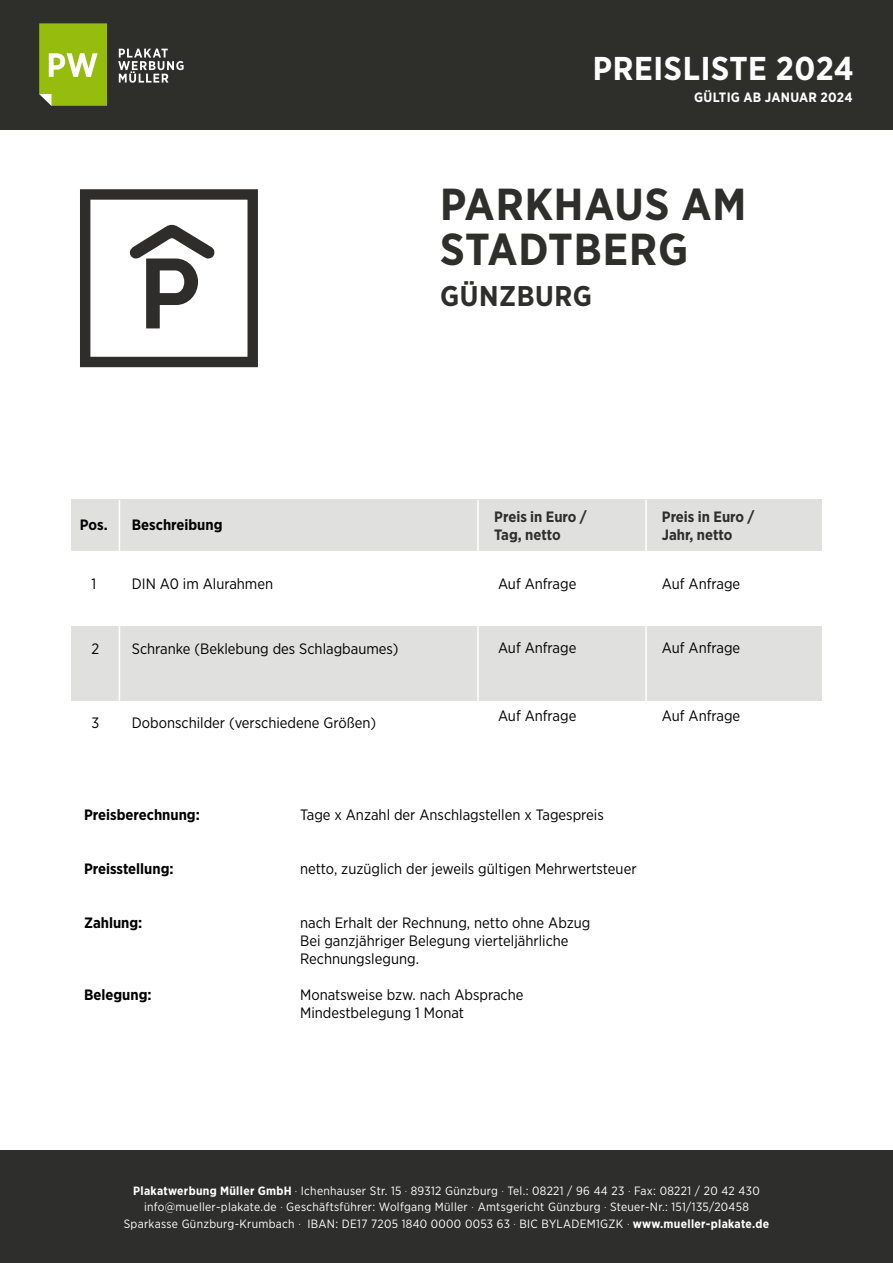
<style>
.page{position:relative;width:893px;height:1263px;background:#fff}
.page>*{position:absolute;margin:0;border:0;box-sizing:border-box;transform-origin:0 0}
.t1{font:700 44.85px/45px "Gotham Narrow";letter-spacing:.02em;color:#2e2e2c}
.t2{font:700 33px "Gotham Narrow";letter-spacing:.02em;color:#fff}
.t3{font:700 29.85px "Gotham Narrow";letter-spacing:.02em;color:#fff}
.t4{font:700 28.5px "Gotham Narrow";letter-spacing:.02em;color:#2e2e2c}
.t5{font:15px/18px "Gotham Narrow";color:#000}
.t6{font:700 15px "Gotham Narrow";color:#000}
.t7{font:700 15px/18px "Gotham Narrow";color:#2e2e2c}
.t8{font:700 15px "Gotham Narrow";color:#020203}
.t9{font:700 13.5px/15.6px "Gotham Narrow";letter-spacing:.02em;color:#fff}
.t10{font:12px/16.5px "Gotham Narrow";letter-spacing:.025em;color:#fff;text-align:center}
.s1{font-weight:700}
.s2{font-weight:300}
</style>
<div class="page">
<div style="left:0;top:0;width:893px;height:129px;background:#2e2e2b"></div>
<svg style="left:118px;top:49px;width:66px;height:34px"></svg>
<svg style="left:39px;top:23px;width:68px;height:83px;background:#a0c12b"></svg>
<div style="left:0;top:1150px;width:893px;height:113px;background:#2e2e2c"></div>
<svg style="left:80px;top:189px;width:178px;height:178px"></svg>
<div style="left:72px;top:499px;width:750px;height:51px;background:#e0e0df"></div>
<div style="left:72px;top:626px;width:750px;height:75px;background:#e0e0df"></div>
<hr style="left:119px;top:500px;width:1px;height:258px;background:#fff">
<hr style="left:477px;top:500px;width:2px;height:256px;background:#fff">
<hr style="left:645px;top:500px;width:2px;height:258px;background:#fff">
<h3 class="t3" style="left:618px;top:38px;width:236px">PREISLISTE 2022</h3>
<h3 class="t3" style="left:834px;top:38px;width:20px">0</h3>
<p class="t9" style="left:845px;top:73px;width:10px">0</p>
<h2 class="t2" style="left:594px;top:48px;width:261px">PREISLISTE 2023</h2>
<h2 class="t2" style="left:834px;top:48px;width:21px">4</h2>
<p class="t9" style="left:844px;top:89px;width:10px">4</p>
<p class="t9" style="left:694px;top:73px;width:160px">GÜLTIG AB JANUAR 2022<br>GÜLTIG AB JANUAR 2023</p>
<h1 class="t1" style="left:440px;top:181px;width:308px">PARKHAUS AM<br>STADTBERG</h1>
<h3 class="t4" style="left:440px;top:277px;width:153px">GÜNZBURG</h3>
<p class="t8" style="left:80px;top:515px;width:29px">Pos.</p>
<p class="t8" style="left:132px;top:515px;width:92px">Beschreibung</p>
<p class="t7" style="left:494px;top:507px;width:94px">Preis in Euro /<br>Tag, netto</p>
<p class="t7" style="left:662px;top:507px;width:94px">Preis in Euro /<br>Jahr, netto</p>
<p class="t5" style="left:91px;top:574px;width:6px">1</p>
<p class="t5" style="left:132px;top:574px;width:143px">DIN A0 im Alurahmen</p>
<p class="t5" style="left:498px;top:574px;width:80px">Auf Anfrage</p>
<p class="t5" style="left:662px;top:574px;width:80px">Auf Anfrage</p>
<p class="t5" style="left:91px;top:639px;width:9px">2</p>
<p class="t5" style="left:132px;top:639px;width:268px">Schranke (Beklebung des Schlagbaumes)</p>
<p class="t5" style="left:498px;top:638px;width:80px">Auf Anfrage</p>
<p class="t5" style="left:662px;top:638px;width:80px">Auf Anfrage</p>
<p class="t5" style="left:91px;top:714px;width:9px">3</p>
<p class="t5" style="left:132px;top:714px;width:246px">Dobonschilder (verschiedene Größen)</p>
<p class="t5" style="left:498px;top:707px;width:80px">Auf Anfrage</p>
<p class="t5" style="left:662px;top:707px;width:80px">Auf Anfrage</p>
<p class="t6" style="left:84px;top:805px;width:117px">Preisberechnung:</p>
<p class="t5" style="left:300px;top:806px;width:305px">Tage x Anzahl der Anschlagstellen x Tagespreis</p>
<p class="t6" style="left:84px;top:859px;width:91px">Preisstellung:</p>
<p class="t5" style="left:300px;top:860px;width:338px">netto, zuzüglich der jeweils gültigen Mehrwertsteuer</p>
<p class="t6" style="left:84px;top:913px;width:60px">Zahlung:</p>
<p class="t5" style="left:300px;top:914px;width:292px">nach Erhalt der Rechnung, netto ohne Abzug<br>Bei ganzjähriger Belegung vierteljährliche<br>Rechnungslegung.</p>
<p class="t6" style="left:84px;top:985px;width:69px">Belegung:</p>
<p class="t5" style="left:300px;top:986px;width:225px">Monatsweise bzw. nach Absprache<br>Mindestbelegung 1 Monat</p>
<p class="t10" style="left:124px;top:1182px;width:647px"><span class="s1">Plakatwerbung Müller GmbH</span> <span class="s2">·</span> Ichenhauser Str. 15 <span class="s2">·</span> 89312 Günzburg <span class="s2">·</span> Tel.: 08221 / 96 44 23 <span class="s2">·</span> Fax: 08221 / 20 42 430 info@mueller-plakate.de <span class="s2">·</span> Geschäftsführer: Wolfgang Müller <span class="s2">·</span> Amtsgericht Günzburg <span class="s2">·</span> Steuer-Nr.: 151/135/20458<br>Sparkasse Günzburg-Krumbach <span class="s2">·</span> IBAN: DE17 7205 1840 0000 0053 63 <span class="s2">·</span> BIC BYLADEM1GZK <span class="s2">·</span> <span class="s1">www.mueller-plakate.de</span></p>
</div>
